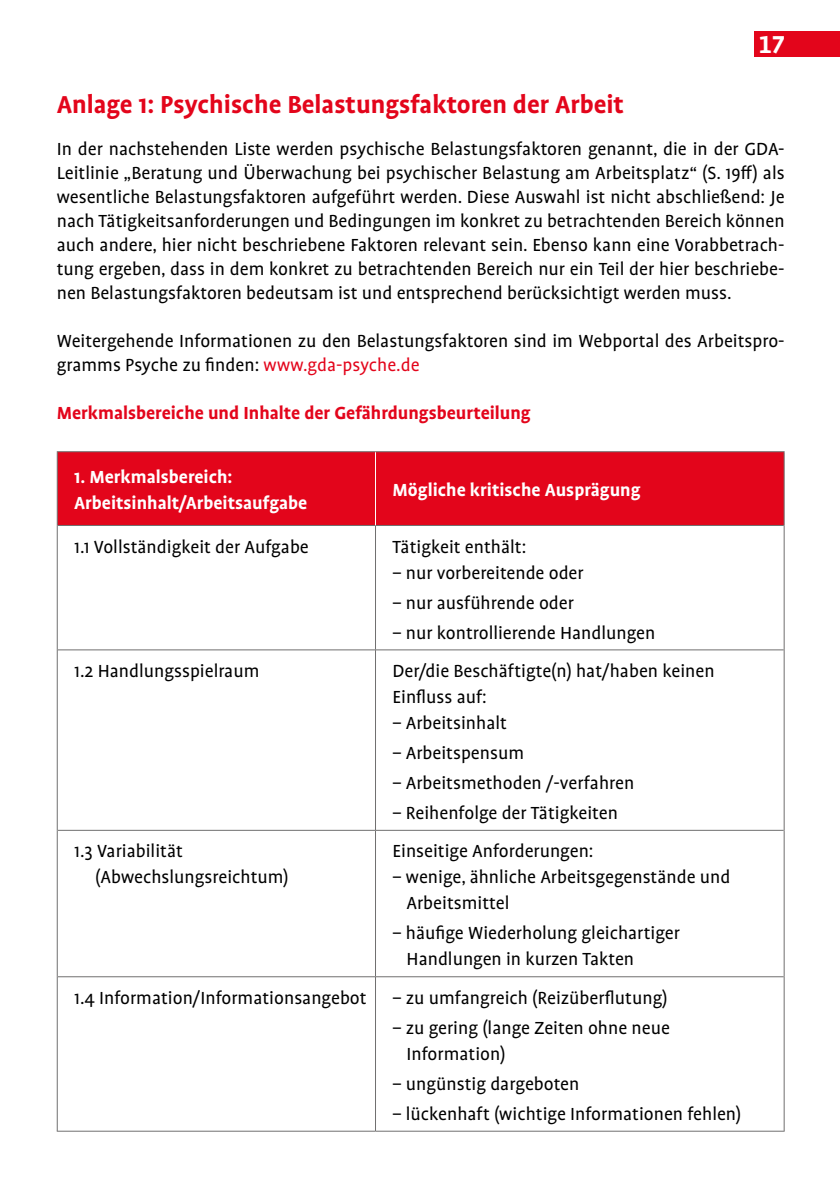
<style>
.page{position:relative;width:840px;height:1191px;background:#fff}
.page>*{position:absolute;margin:0;border:0;box-sizing:border-box;transform-origin:0 0}
.t1{font:700 28px "Profile OT";color:#e3051b}
.t2{font:700 28px "Profile OT";color:#fff}
.t3{font:20px/24px "Profile OT";color:#000}
.t4{font:700 20px/26px "Profile OT";color:#fff}
.t5{font:700 20px "Profile OT";color:#e3051b}
.s1{color:#e3051b}
</style>
<div class="page">
<div style="left:58px;top:452px;width:725px;height:73px;background:#e3051b"></div>
<hr style="left:57px;top:1130px;width:318px;height:1px;background:#706f6f">
<hr style="left:375px;top:1130px;width:409px;height:1px;background:#706f6f">
<hr style="left:57px;top:451px;width:318px;height:1px;background:#706f6f">
<hr style="left:57px;top:452px;width:1px;height:73px;background:#706f6f">
<hr style="left:375px;top:451px;width:409px;height:1px;background:#706f6f">
<hr style="left:783px;top:452px;width:1px;height:73px;background:#706f6f">
<hr style="left:57px;top:525px;width:1px;height:125px;background:#706f6f">
<hr style="left:783px;top:525px;width:1px;height:125px;background:#706f6f">
<hr style="left:57px;top:650px;width:1px;height:180px;background:#706f6f">
<hr style="left:783px;top:650px;width:1px;height:180px;background:#706f6f">
<hr style="left:57px;top:830px;width:1px;height:146px;background:#706f6f">
<hr style="left:783px;top:830px;width:1px;height:146px;background:#706f6f">
<hr style="left:57px;top:976px;width:1px;height:155px;background:#706f6f">
<hr style="left:783px;top:976px;width:1px;height:155px;background:#706f6f">
<hr style="left:58px;top:525px;width:317px;height:1px;background:#706f6f">
<hr style="left:375px;top:525px;width:408px;height:1px;background:#706f6f">
<hr style="left:375px;top:526px;width:1px;height:123px;background:#706f6f">
<hr style="left:58px;top:649px;width:317px;height:1px;background:#706f6f">
<hr style="left:375px;top:649px;width:408px;height:1px;background:#706f6f">
<hr style="left:375px;top:650px;width:1px;height:180px;background:#706f6f">
<hr style="left:58px;top:830px;width:317px;height:1px;background:#706f6f">
<hr style="left:375px;top:830px;width:408px;height:1px;background:#706f6f">
<hr style="left:375px;top:830px;width:1px;height:146px;background:#706f6f">
<hr style="left:58px;top:976px;width:317px;height:1px;background:#706f6f">
<hr style="left:375px;top:976px;width:408px;height:1px;background:#706f6f">
<hr style="left:375px;top:977px;width:1px;height:154px;background:#706f6f">
<hr style="left:375px;top:452px;width:1px;height:73px;background:#fff">
<div style="left:754px;top:31px;width:85px;height:26px;background:#e3051b"></div>
<h1 class="t2" style="left:758px;top:30px;width:28px">17</h1>
<h1 class="t1" style="left:57px;top:90px;width:568px">Anlage 1: Psychische Belastungsfaktoren der Arbeit</h1>
<p class="t3" style="left:57px;top:138px;width:729px;text-align:justify">In der nachstehenden Liste werden psychische Belastungsfaktoren genannt, die in der GDA-Leitlinie „Beratung und Überwachung bei psychischer Belastung am Arbeitsplatz“ (S. 19ff) als wesentliche Belastungsfaktoren aufgeführt werden. Diese Auswahl ist nicht abschließend: Je nach Tätigkeitsanforderungen und Bedingungen im konkret zu betrachtenden Bereich können auch andere, hier nicht beschriebene Faktoren relevant sein. Ebenso kann eine Vorabbetrach&shy;tung ergeben, dass in dem konkret zu betrachtenden Bereich nur ein Teil der hier beschriebe&shy;nen Belastungsfaktoren bedeutsam ist und entsprechend berücksichtigt werden muss.</p>
<p class="t3" style="left:57px;top:330px;width:729px">Weitergehende Informationen zu den Belastungsfaktoren sind im Webportal des Arbeitspro&shy;gramms Psyche zu finden: <span class="s1">www.gda-psyche.de</span></p>
<p class="t5" style="left:57px;top:402px;width:475px">Merkmalsbereiche und Inhalte der Gefährdungsbeurteilung</p>
<p class="t4" style="left:74px;top:465px;width:234px">1. Merkmalsbereich:<br>Arbeitsinhalt/Arbeitsaufgabe</p>
<p class="t4" style="left:392px;top:478px;width:249px">Mögliche kritische Ausprägung</p>
<p class="t3" style="left:74px;top:535px;width:236px">1.1 Vollständigkeit der Aufgabe</p>
<p class="t3" style="left:392px;top:535px;width:135px">Tätigkeit enthält:</p>
<p class="t3" style="left:392px;top:561px;width:192px">– nur vorbereitende oder</p>
<p class="t3" style="left:392px;top:591px;width:183px">– nur ausführende oder</p>
<p class="t3" style="left:392px;top:621px;width:264px">– nur kontrollierende Handlungen</p>
<p class="t3" style="left:74px;top:660px;width:186px">1.2 Handlungsspielraum</p>
<p class="t3" style="left:392px;top:659px;width:323px;line-height:26px">Der/die Beschäftigte(n) hat/haben keinen<br>Einfluss auf:</p>
<p class="t3" style="left:392px;top:712px;width:116px">– Arbeitsinhalt</p>
<p class="t3" style="left:392px;top:742px;width:133px">– Arbeitspensum</p>
<p class="t3" style="left:392px;top:772px;width:243px">– Arbeitsmethoden /-verfahren</p>
<p class="t3" style="left:392px;top:802px;width:227px">– Reihenfolge der Tätigkeiten</p>
<p class="t3" style="left:95px;top:839px;width:195px;line-height:26px;text-indent:-21px">1.3 Variabilität (Abwechslungsreichtum)</p>
<p class="t3" style="left:392px;top:840px;width:202px">Einseitige Anforderungen:</p>
<p class="t3" style="left:406px;top:865px;width:325px;line-height:26px;text-indent:-14px">– wenige, ähnliche Arbeitsgegenstände und<br>Arbeitsmittel</p>
<p class="t3" style="left:406px;top:921px;width:275px;line-height:26px;text-indent:-14px">– häufige Wiederholung gleichartiger<br>Handlungen in kurzen Takten</p>
<p class="t3" style="left:74px;top:986px;width:293px">1.4 Information/Informationsangebot</p>
<p class="t3" style="left:392px;top:986px;width:276px">– zu umfangreich (Reizüberflutung)</p>
<p class="t3" style="left:406px;top:1015px;width:265px;line-height:26px;text-indent:-14px">– zu gering (lange Zeiten ohne neue<br>Information)</p>
<p class="t3" style="left:392px;top:1072px;width:188px">– ungünstig dargeboten</p>
<p class="t3" style="left:392px;top:1102px;width:350px">– lückenhaft (wichtige Informationen fehlen)</p>
</div>
